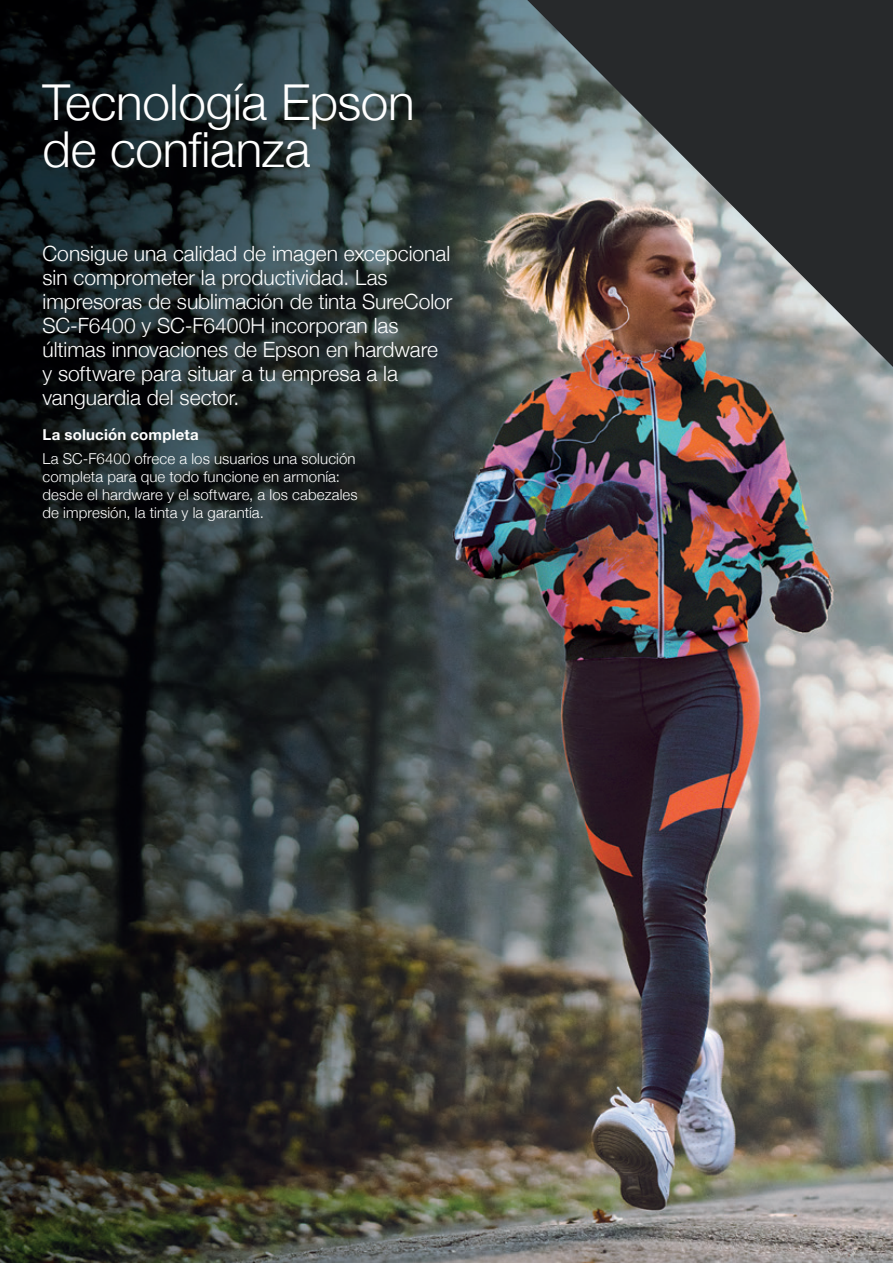
<style>
.page{position:relative;width:893px;height:1263px;background:#fff}
.page>*{position:absolute;margin:0;border:0;box-sizing:border-box;transform-origin:0 0}
.t1{font:300 49.5px/46.5px "Helvetica Neue";letter-spacing:-.005em;color:#fff}
.t2{font:300 21px/24px "Helvetica Neue";color:#fff}
.t3{font:300 15px/18px "Helvetica Neue";letter-spacing:.01em;color:#fff}
.t4{font:700 15px "Helvetica Neue";letter-spacing:.015em;color:#fff}
</style>
<div class="page">
<img style="left:0;top:0;width:893px;height:1263px">
<img style="left:527px;top:0;width:366px;height:367px">
<h1 class="t1" style="left:43px;top:84px;width:374px">Tecnología Epson de confianza</h1>
<p class="t2" style="left:43px;top:244px;width:412px">Consigue una calidad de imagen excepcional sin comprometer la productividad. Las impresoras de sublimación de tinta SureColor SC-F6400 y SC-F6400H incorporan las últimas innovaciones de Epson en hardware y software para situar a tu empresa a la vanguardia del sector.</p>
<p class="t4" style="left:43px;top:428px;width:158px">La solución completa</p>
<p class="t3" style="left:43px;top:451px;width:317px">La SC-F6400 ofrece a los usuarios una solución completa para que todo funcione en armonía: desde el hardware y el software, a los cabezales de impresión, la tinta y la garantía.</p>
</div>
